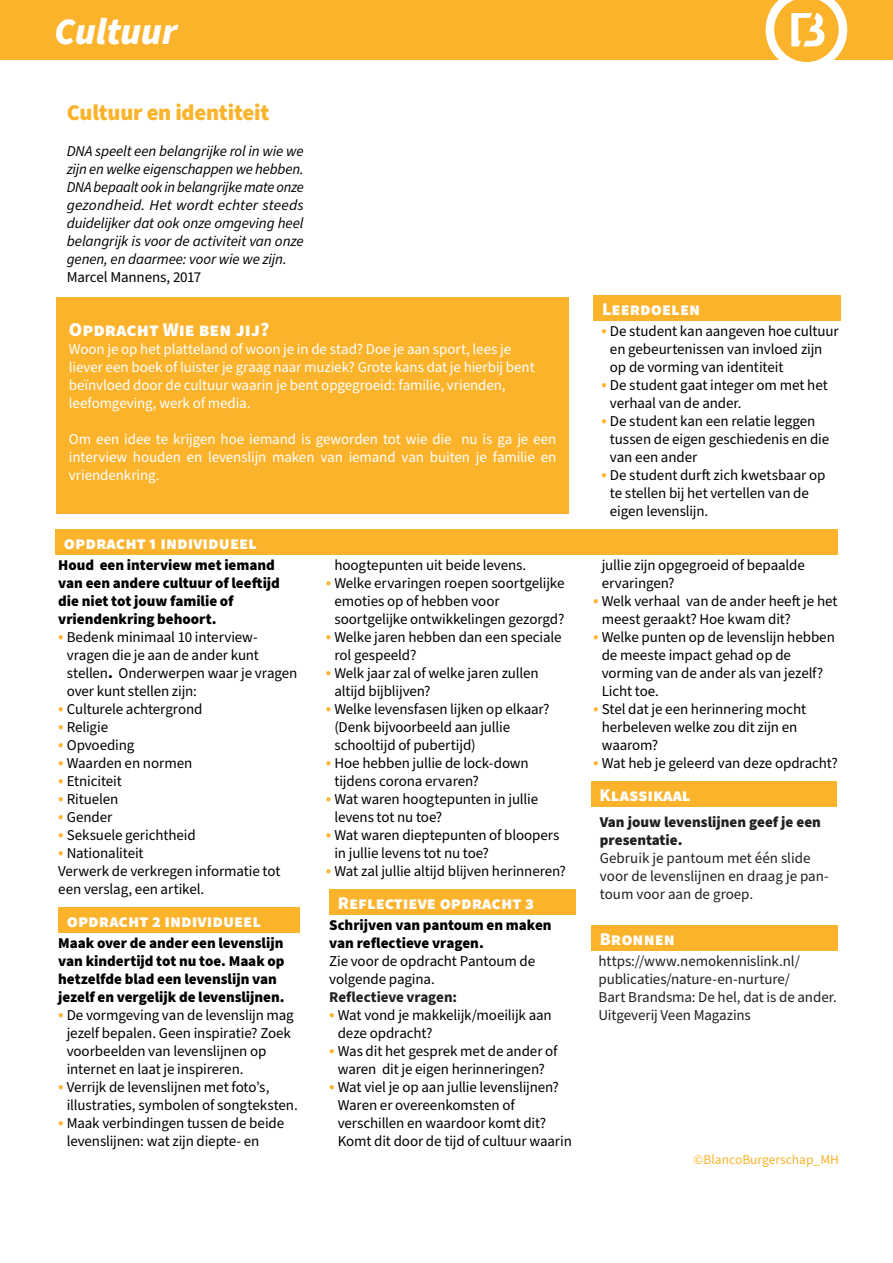
<style>
.page{position:relative;width:893px;height:1263px;background:#fff}
.page>*{position:absolute;margin:0;border:0;box-sizing:border-box;transform-origin:0 0}
.titel{font:italic 900 37.5px "Source Sans Pro";color:#fff}
.Italic{font:900 22.5px "Source Sans Pro";color:#fcb32c}
.kop{font:900 19.5px "Source Sans Pro";color:#fff}
.tussenkop1{font:900 18px "Source Sans Pro";color:#fff}
.Opsomming{font:15px/18px "Source Sans Pro";letter-spacing:-.01em;color:#000}
.Broodtekst{font:15px/18px "Source Sans Pro";letter-spacing:-.01em;color:#fff}
.Opsomming-2{font:900 15px/18px "Source Sans Pro";color:#000}
.Broodtekst-2{font:italic 15px/18px "Source Sans Pro";letter-spacing:-.01em;color:#000;text-align:justify}
.tussenkop2{font:15px/18px "Source Sans Pro";letter-spacing:-.005em;color:#231f20}
.t1{font:900 15px/18px "Source Sans Pro";color:#231f20}
.Broodtekst-3{font:15px "Source Sans Pro";letter-spacing:-.01em;color:#000}
.Opsomming-3{font:700 15px "Source Sans Pro";letter-spacing:-.005em;color:#231f20}
.t2{font:13.5px "Source Sans Pro";color:#fcb32c}
.s1{font-size:18px;color:#fcb32c}
.s2{font-weight:900}
</style>
<div class="page">
<div style="left:0;top:0;width:893px;height:60px;background:#fcb32c"></div>
<div style="left:56px;top:297px;width:513px;height:216px;background:#fcb32c"></div>
<div style="left:55px;top:529px;width:782px;height:26px;background:#fcb32c"></div>
<div style="left:594px;top:295px;width:247px;height:26px;background:#fcb32c"></div>
<svg style="left:766px;top:0;width:81px;height:62px"></svg>
<div style="left:591px;top:925px;width:247px;height:26px;background:#fcb32c"></div>
<div style="left:591px;top:781px;width:245px;height:26px;background:#fcb32c"></div>
<div style="left:58px;top:907px;width:241px;height:26px;background:#fcb32c"></div>
<div style="left:329px;top:889px;width:247px;height:26px;background:#fcb32c"></div>
<p class="titel" style="left:54px;top:6px;width:124px">Cultuur</p>
<p class="Italic" style="left:67px;top:97px;width:204px">Cultuur en identiteit</p>
<p class="Broodtekst-2" style="left:67px;top:143px;width:238px">DNA speelt een belangrijke rol in wie we zijn en welke eigenschappen we hebben.<br>DNA bepaalt ook in belangrijke mate onze gezondheid. Het wordt echter steeds duidelijker dat ook onze omgeving heel belangrijk is voor de activiteit van onze genen, en daarmee: voor wie we zijn.</p>
<p class="Broodtekst-3" style="left:67px;top:267px;width:136px">Marcel Mannens, 2017</p>
<p class="kop" style="left:69px;top:316px;width:202px">Opdracht Wie ben jij?</p>
<p class="Broodtekst" style="left:69px;top:341px;width:467px">Woon je op het platteland of woon je in de stad? Doe je aan sport, lees je liever een boek of luister je graag naar muziek? Grote kans dat je hierbij bent beïnvloed door de cultuur waarin je bent opgegroeid: familie, vrienden, leefomgeving, werk of media.</p>
<p class="Broodtekst" style="left:69px;top:431px;width:489px;text-align:justify">Om een idee te krijgen hoe iemand is geworden tot wie die nu is ga je een interview houden en levenslijn maken van iemand van buiten je familie en vriendenkring.</p>
<p class="tussenkop1" style="left:64px;top:531px;width:194px">opdracht 1 individueel</p>
<p class="Opsomming-2" style="left:58px;top:556px;width:223px">Houd een interview met iemand van een andere cultuur of leeftijd die niet tot jouw familie of vriendenkring behoort.</p>
<p class="Opsomming" style="left:67px;top:629px;width:232px;text-indent:-9px"><span class="s1">•</span> Bedenk minimaal 10 interview&shy;vragen die je aan de ander kunt stellen<span class="s2">.</span> Onderwerpen waar je vragen over kunt stellen zijn:</p>
<p class="Opsomming" style="left:58px;top:701px;width:146px"><span class="s1">•</span> Culturele achtergrond</p>
<p class="Opsomming" style="left:58px;top:719px;width:51px"><span class="s1">•</span> Religie</p>
<p class="Opsomming" style="left:58px;top:737px;width:78px"><span class="s1">•</span> Opvoeding</p>
<p class="Opsomming" style="left:58px;top:755px;width:136px"><span class="s1">•</span> Waarden en normen</p>
<p class="Opsomming" style="left:58px;top:773px;width:65px"><span class="s1">•</span> Etniciteit</p>
<p class="Opsomming" style="left:58px;top:791px;width:62px"><span class="s1">•</span> Rituelen</p>
<p class="Opsomming" style="left:58px;top:809px;width:56px"><span class="s1">•</span> Gender</p>
<p class="Opsomming" style="left:58px;top:827px;width:139px"><span class="s1">•</span> Seksuele gerichtheid</p>
<p class="Opsomming" style="left:58px;top:845px;width:87px"><span class="s1">•</span> Nationaliteit</p>
<p class="Opsomming" style="left:58px;top:863px;width:224px">Verwerk de verkregen informatie tot een verslag, een artikel.</p>
<p class="tussenkop1" style="left:67px;top:909px;width:196px">opdracht 2 individueel</p>
<p class="Opsomming-2" style="left:58px;top:934px;width:228px">Maak over de ander een levenslijn van kindertijd tot nu toe. Maak op hetzelfde blad een levenslijn van jezelf en vergelijk de levenslijnen.</p>
<p class="Opsomming" style="left:67px;top:1007px;width:229px;text-indent:-9px"><span class="s1">•</span> De vormgeving van de levenslijn mag jezelf bepalen. Geen inspiratie? Zoek voorbeelden van levenslijnen op internet en laat je inspireren.</p>
<p class="Opsomming" style="left:67px;top:1079px;width:233px;text-indent:-9px"><span class="s1">•</span> Verrijk de levenslijnen met foto’s, illustraties, symbolen of songteksten.</p>
<p class="Opsomming" style="left:67px;top:1115px;width:219px;text-indent:-9px"><span class="s1">•</span> Maak verbindingen tussen de beide levenslijnen: wat zijn diepte- en</p>
<p class="Opsomming" style="left:334px;top:557px;width:193px">hoogtepunten uit beide levens.</p>
<p class="Opsomming" style="left:334px;top:575px;width:232px;text-indent:-9px"><span class="s1">•</span> Welke ervaringen roepen soortgelijke emoties op of hebben voor soortgelijke ontwikkelingen gezorgd?</p>
<p class="Opsomming" style="left:334px;top:629px;width:229px;text-indent:-9px"><span class="s1">•</span> Welke jaren hebben dan een speciale rol gespeeld?</p>
<p class="Opsomming" style="left:334px;top:665px;width:206px;text-indent:-9px"><span class="s1">•</span> Welk jaar zal of welke jaren zullen altijd bijblijven?</p>
<p class="Opsomming" style="left:334px;top:701px;width:217px;text-indent:-9px"><span class="s1">•</span> Welke levensfasen lijken op elkaar? (Denk bijvoorbeeld aan jullie schooltijd of pubertijd)</p>
<p class="Opsomming" style="left:334px;top:755px;width:196px;text-indent:-9px"><span class="s1">•</span> Hoe hebben jullie de lock-down tijdens corona ervaren?</p>
<p class="Opsomming" style="left:334px;top:791px;width:205px;text-indent:-9px"><span class="s1">•</span> Wat waren hoogtepunten in jullie levens tot nu toe?</p>
<p class="Opsomming" style="left:334px;top:827px;width:227px;text-indent:-9px"><span class="s1">•</span> Wat waren dieptepunten of bloopers in jullie levens tot nu toe?</p>
<p class="Opsomming" style="left:326px;top:863px;width:242px"><span class="s1">•</span> Wat zal jullie altijd blijven herinneren?</p>
<p class="tussenkop1" style="left:338px;top:891px;width:198px">Reflectieve opdracht 3</p>
<p class="Opsomming-2" style="left:329px;top:916px;width:224px">Schrijven van pantoum en maken van reflectieve vragen.</p>
<p class="Opsomming" style="left:329px;top:953px;width:207px">Zie voor de opdracht Pantoum de volgende pagina.</p>
<p class="Opsomming-3" style="left:329px;top:987px;width:129px">Reflectieve vragen:</p>
<p class="Opsomming" style="left:338px;top:1007px;width:215px;text-indent:-9px"><span class="s1">•</span> Wat vond je makkelijk/moeilijk aan deze opdracht?</p>
<p class="Opsomming" style="left:329px;top:1043px;width:230px;text-align:center"><span class="s1">•</span> Was dit het gesprek met de ander of waren dit je eigen herinneringen?</p>
<p class="Opsomming" style="left:338px;top:1079px;width:236px;text-indent:-9px"><span class="s1">•</span> Wat viel je op aan jullie levenslijnen?<br>Waren er overeenkomsten of verschillen en waardoor komt dit?<br>Komt dit door de tijd of cultuur waarin</p>
<p class="tussenkop1" style="left:602px;top:297px;width:100px">Leerdoelen</p>
<p class="Opsomming" style="left:610px;top:323px;width:230px;text-indent:-9px"><span class="s1">•</span> De student kan aangeven hoe cultuur en gebeurtenissen van invloed zijn op de vorming van identiteit</p>
<p class="Opsomming" style="left:610px;top:377px;width:219px;text-indent:-9px"><span class="s1">•</span> De student gaat integer om met het verhaal van de ander.</p>
<p class="Opsomming" style="left:610px;top:413px;width:221px;text-indent:-9px"><span class="s1">•</span> De student kan een relatie leggen tussen de eigen geschiedenis en die van een ander</p>
<p class="Opsomming" style="left:610px;top:467px;width:217px;text-indent:-9px"><span class="s1">•</span> De student durft zich kwetsbaar op te stellen bij het vertellen van de eigen levenslijn.</p>
<p class="Opsomming" style="left:602px;top:557px;width:205px">jullie zijn opgegroeid of bepaalde ervaringen?</p>
<p class="Opsomming" style="left:602px;top:593px;width:237px;text-indent:-9px"><span class="s1">•</span> Welk verhaal van de ander heeft je het meest geraakt? Hoe kwam dit?</p>
<p class="Opsomming" style="left:602px;top:629px;width:235px;text-indent:-9px"><span class="s1">•</span> Welke punten op de levenslijn hebben de meeste impact gehad op de vorming van de ander als van jezelf?<br>Licht toe.</p>
<p class="Opsomming" style="left:602px;top:701px;width:206px;text-indent:-9px"><span class="s1">•</span> Stel dat je een herinnering mocht herbeleven welke zou dit zijn en waarom?</p>
<p class="Opsomming" style="left:593px;top:755px;width:246px"><span class="s1">•</span> Wat heb je geleerd van deze opdracht?</p>
<p class="tussenkop1" style="left:600px;top:783px;width:93px">Klassikaal</p>
<p class="t1" style="left:600px;top:813px;width:222px">Van jouw levenslijnen geef je een presentatie.</p>
<p class="tussenkop2" style="left:600px;top:849px;width:230px">Gebruik je pantoum met één slide voor de levenslijnen en draag je pan&shy;toum voor aan de groep.</p>
<p class="tussenkop1" style="left:600px;top:927px;width:76px">Bronnen</p>
<p class="tussenkop2" style="left:598px;top:953px;width:203px">https://www.nemokennislink.nl/ publicaties/nature-en-nurture/</p>
<p class="tussenkop2" style="left:598px;top:989px;width:240px">Bart Brandsma: De hel, dat is de ander.<br>Uitgeverij Veen Magazins</p>
<p class="t2" style="left:693px;top:1151px;width:147px">©BlancoBurgerschap_MH</p>
</div>
